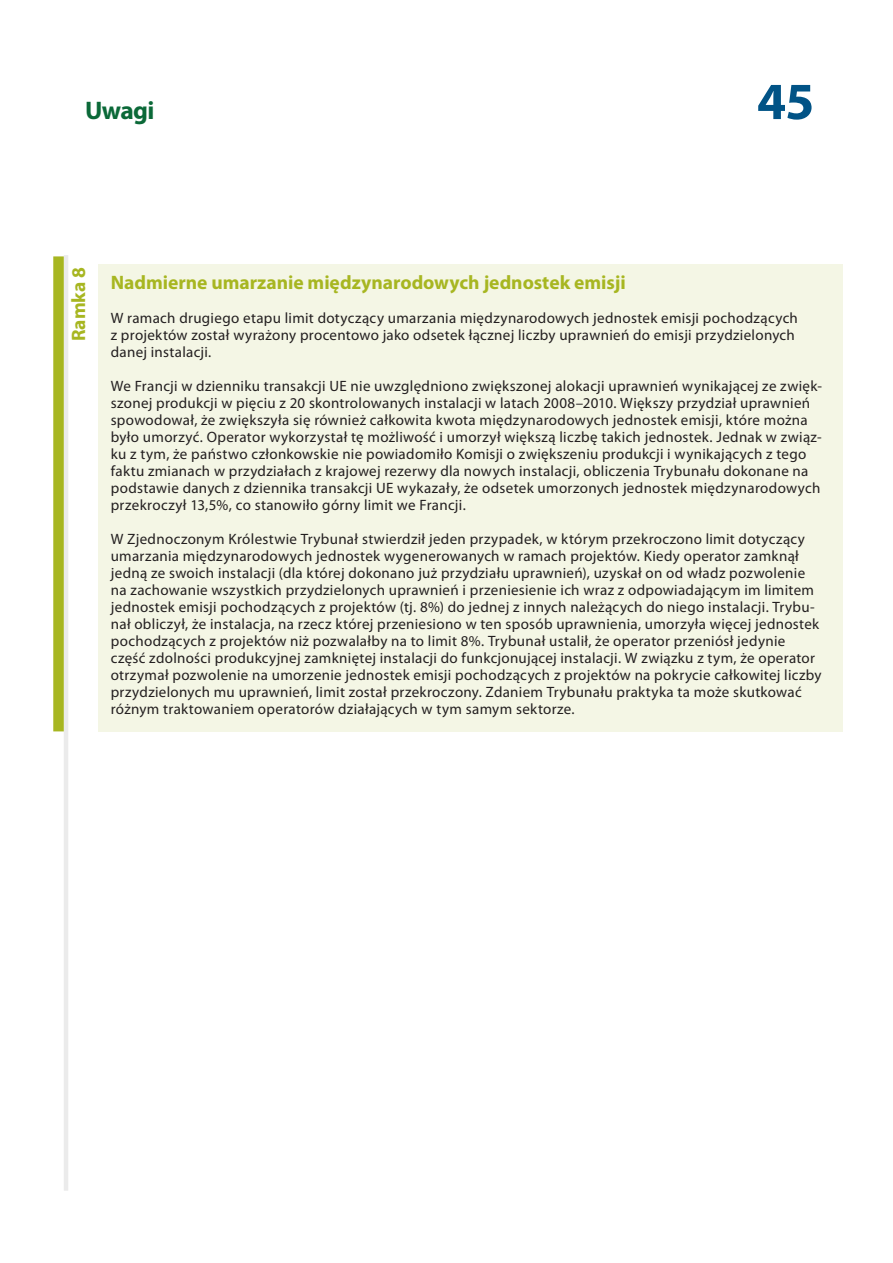
<style>
.page{position:relative;width:893px;height:1263px;background:#fff}
.page>*{position:absolute;margin:0;border:0;box-sizing:border-box;transform-origin:0 0}
.t1{font:700 52.5px "Myriad Pro";color:#015386}
.t2{font:700 25.5px "Myriad Pro";letter-spacing:-.025em;color:#0b6938}
.F_02_-_BOX_TITRE_COL{font:700 19.5px "Myriad Pro";color:#a7b621}
.F_01_-_GREEN_BOX_NUM{font:700 19.5px "Myriad Pro";color:#a7b621}
.F_04_-_BOX_TEXTE{font:15px/17px "Myriad Pro";letter-spacing:.02em;color:#231f20}
</style>
<div class="page">
<hr style="left:64px;top:255px;width:4px;height:936px;background:#ebebeb">
<div style="left:53px;top:256px;width:11px;height:475px;background:#a7b621"></div>
<div style="left:98px;top:264px;width:744px;height:467px;background:#f4f6e5"></div>
<h2 class="t2" style="left:85px;top:94px;width:71px">Uwagi</h2>
<h1 class="t1" style="left:757px;top:67px;width:59px">45</h1>
<p class="F_01_-_GREEN_BOX_NUM" style="left:66px;top:341px;width:76px;rotate:-90deg">Ramka 8</p>
<p class="F_02_-_BOX_TITRE_COL" style="left:111px;top:270px;width:517px">Nadmierne umarzanie międzynarodowych jednostek emisji</p>
<p class="F_04_-_BOX_TEXTE" style="left:111px;top:309px;width:689px">W ramach drugiego etapu limit dotyczący umarzania międzynarodowych jednostek emisji pochodzących z projektów został wyrażony procentowo jako odsetek łącznej liczby uprawnień do emisji przydzielonych danej instalacji.</p>
<p class="F_04_-_BOX_TEXTE" style="left:111px;top:377px;width:713px">We Francji w dzienniku transakcji UE nie uwzględniono zwiększonej alokacji uprawnień wynikającej ze zwięk&shy;szonej produkcji w pięciu z 20 skontrolowanych instalacji w latach 2008–2010. Większy przydział uprawnień spowodował, że zwiększyła się również całkowita kwota międzynarodowych jednostek emisji, które można było umorzyć. Operator wykorzystał tę możliwość i umorzył większą liczbę takich jednostek. Jednak w związ&shy;ku z tym, że państwo członkowskie nie powiadomiło Komisji o zwiększeniu produkcji i wynikających z tego faktu zmianach w przydziałach z krajowej rezerwy dla nowych instalacji, obliczenia Trybunału dokonane na podstawie danych z dziennika transakcji UE wykazały, że odsetek umorzonych jednostek międzynarodowych przekroczył 13,5%, co stanowiło górny limit we Francji.</p>
<p class="F_04_-_BOX_TEXTE" style="left:111px;top:531px;width:712px">W Zjednoczonym Królestwie Trybunał stwierdził jeden przypadek, w którym przekroczono limit dotyczący umarzania międzynarodowych jednostek wygenerowanych w ramach projektów. Kiedy operator zamknął jedną ze swoich instalacji (dla której dokonano już przydziału uprawnień), uzyskał on od władz pozwolenie na zachowanie wszystkich przydzielonych uprawnień i przeniesienie ich wraz z odpowiadającym im limitem jednostek emisji pochodzących z projektów (tj. 8%) do jednej z innych należących do niego instalacji. Trybu&shy;nał obliczył, że instalacja, na rzecz której przeniesiono w ten sposób uprawnienia, umorzyła więcej jednostek pochodzących z projektów niż pozwalałby na to limit 8%. Trybunał ustalił, że operator przeniósł jedynie część zdolności produkcyjnej zamkniętej instalacji do funkcjonującej instalacji. W związku z tym, że operator otrzymał pozwolenie na umorzenie jednostek emisji pochodzących z projektów na pokrycie całkowitej liczby przydzielonych mu uprawnień, limit został przekroczony. Zdaniem Trybunału praktyka ta może skutkować różnym traktowaniem operatorów działających w tym samym sektorze.</p>
</div>
